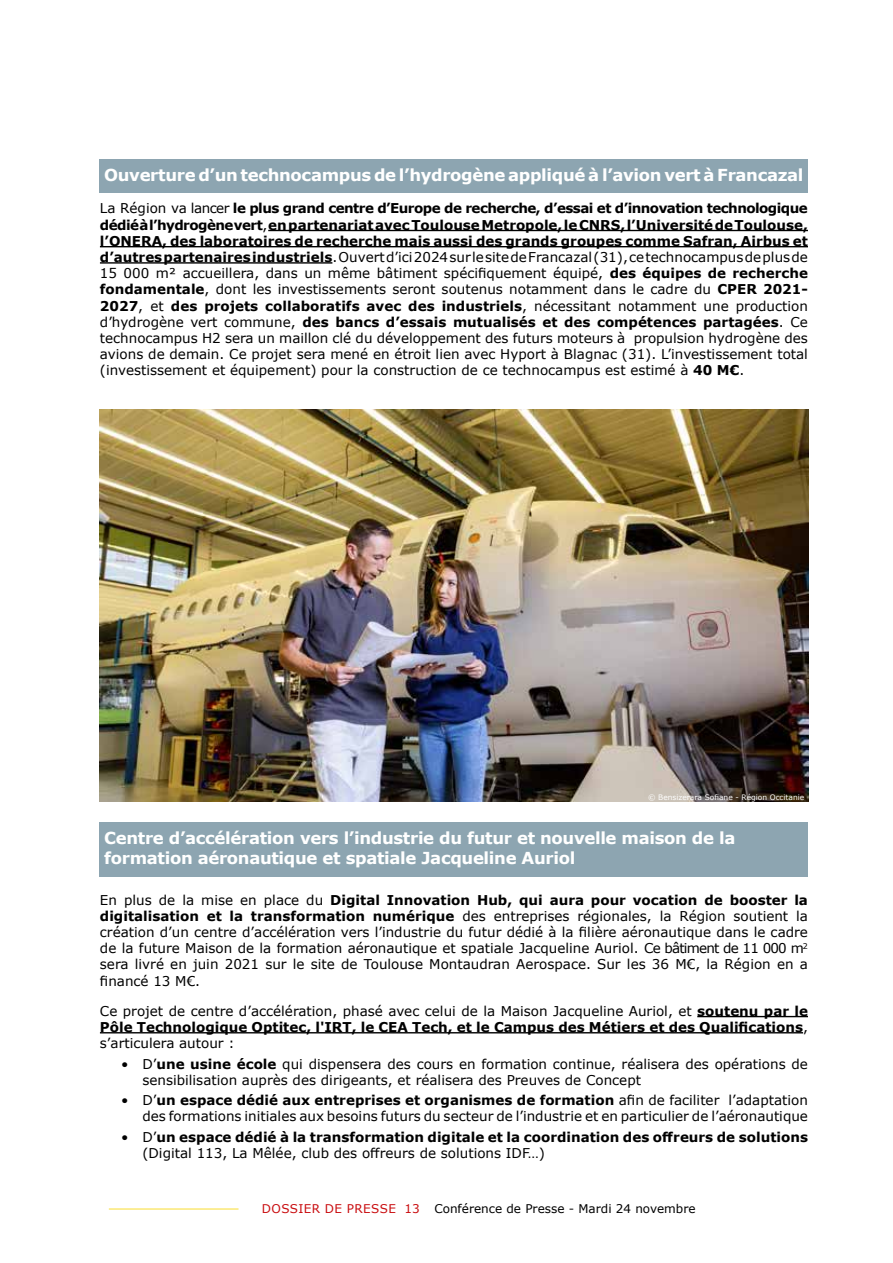
<style>
.page{position:relative;width:893px;height:1263px;background:#fff}
.page>*{position:absolute;margin:0;border:0;box-sizing:border-box;transform-origin:0 0}
.t1{font:700 16.5px/19.8px "Verdana";letter-spacing:-.02em;color:#fff}
.t2{font:13.5px/16.2px "Verdana";color:#000;text-align:justify}
.t3{font:700 13.5px/16.2px "Verdana";color:#000}
.t4{font:12px "Verdana";color:#000}
.t5{font:7.5px "Verdana";color:#fff}
.s1{font-weight:700}
.s2{font-weight:400}
.s3{color:#c90c0f}
</style>
<div class="page">
<div style="left:100px;top:160px;width:708px;height:33px;background:#8da5b1"></div>
<hr style="left:268px;top:230px;width:540px;height:1px;background:#000">
<hr style="left:100px;top:246px;width:708px;height:1px;background:#000">
<hr style="left:100px;top:262px;width:232px;height:2px;background:#000">
<img style="left:100px;top:410px;width:708px;height:391px">
<div style="left:100px;top:823px;width:708px;height:54px;background:#8da5b1"></div>
<hr style="left:697px;top:1016px;width:111px;height:1px;background:#000">
<hr style="left:100px;top:1032px;width:703px;height:1px;background:#000">
<hr style="left:109px;top:1208px;width:129px;height:1px;background:#f9dc2f">
<p class="t1" style="left:104px;top:165px;width:701px">Ouverture d’un technocampus de l’hydrogène appliqué à l’avion vert à Francazal</p>
<p class="t2" style="left:100px;top:200px;width:710px">La Région va lancer <span class="s1">le plus grand centre d’Europe de recherche, d’essai et d’innovation technologique dédié à l’hydrogène vert</span>, <span class="s1">en partenariat avec Toulouse Metropole, le CNRS, l’Université de Toulouse, l’ONERA, des laboratoires de recherche mais aussi des grands groupes comme Safran, Airbus et d’autres partenaires industriels</span>. Ouvert d’ici 2024 sur le site de Francazal (31), ce technocampus de plus de 15 000 m² accueillera, dans un même bâtiment spécifiquement équipé, <span class="s1">des équipes de recherche fondamentale</span>, dont les investissements seront soutenus notamment dans le cadre du <span class="s1">CPER 2021- 2027</span>, et <span class="s1">des projets collaboratifs avec des industriels</span>, nécessitant notamment une production d’hydrogène vert commune, <span class="s1">des bancs d’essais mutualisés et des compétences partagées</span>. Ce technocampus H2 sera un maillon clé du développement des futurs moteurs à propulsion hydrogène des avions de demain. Ce projet sera mené en étroit lien avec Hyport à Blagnac (31). L’investissement total (investissement et équipement) pour la construction de ce technocampus est estimé à <span class="s1">40 M€</span>.</p>
<p class="t5" style="left:648px;top:792px;width:158px">© Bensizerara Sofiane - Région Occitanie</p>
<p class="t1" style="left:104px;top:827px;width:633px">Centre d’accélération vers l’industrie du futur et nouvelle maison de la formation aéronautique et spatiale Jacqueline Auriol</p>
<p class="t2" style="left:100px;top:891px;width:710px">En plus de la mise en place du <span class="s1">Digital Innovation Hub, qui aura pour vocation de booster la digitalisation et la transformation numérique</span> des entreprises régionales, la Région soutient la création d’un centre d’accélération vers l’industrie du futur dédié à la filière aéronautique dans le cadre de la future Maison de la formation aéronautique et spatiale Jacqueline Auriol. Ce bâtiment de 11 000 m<sup>2 </sup>sera livré en juin 2021 sur le site de Toulouse Montaudran Aerospace. Sur les 36 M€, la Région en a financé 13 M€.</p>
<p class="t2" style="left:100px;top:1002px;width:710px">Ce projet de centre d’accélération, phasé avec celui de la Maison Jacqueline Auriol, et <span class="s1">soutenu par le Pôle Technologique Optitec, l'IRT, le CEA Tech, et le Campus des Métiers et des Qualifications</span>, s’articulera autour :</p>
<p class="t2" style="left:142px;top:1055px;width:667px;text-indent:-21px">• D’<span class="s1">une usine école</span> qui dispensera des cours en formation continue, réalisera des opérations de sensibilisation auprès des dirigeants, et réalisera des Preuves de Concept</p>
<p class="t2" style="left:121px;top:1092px;width:688px;text-align:right">• D’<span class="s1">un espace dédié aux entreprises et organismes de formation</span> afin de faciliter l’adaptation des formations initiales aux besoins futurs du secteur de l’industrie et en particulier de l’aéronautique</p>
<p class="t3" style="left:142px;top:1128px;width:667px;text-indent:-21px"><span class="s2">• D’</span>un espace dédié à la transformation digitale et la coordination des offreurs de solutions <span class="s2">(Digital 113, La Mêlée, club des offreurs de solutions IDF…)</span></p>
<p class="t4" style="left:262px;top:1201px;width:435px"><span class="s3">DOSSIER DE PRESSE 13</span> Conférence de Presse - Mardi 24 novembre</p>
</div>
